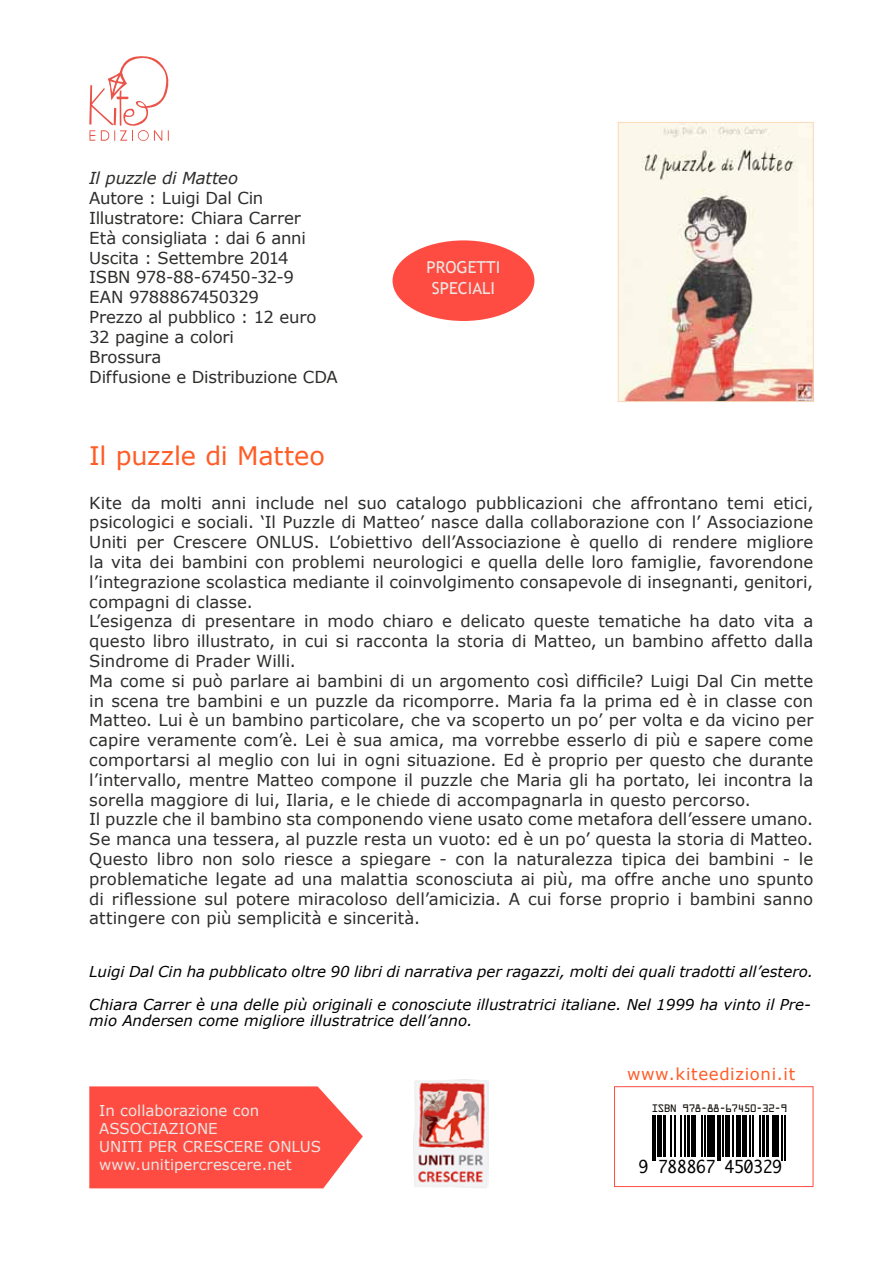
<style>
.page{position:relative;width:893px;height:1263px;background:#fff}
.page>*{position:absolute;margin:0;border:0;box-sizing:border-box;transform-origin:0 0}
.t1{font:25.5px "Verdana";letter-spacing:-.005em;color:#ff5c26}
.t2{font:17.1px "Monaco";color:#000;scale:.93 1}
.t3{font:16.5px/19.8px "Verdana";color:#2d2d2c}
.t4{font:16.5px "Verdana";letter-spacing:.04em;color:#ff5c26}
.t5{font:italic 16.5px "Verdana";letter-spacing:-.015em;color:#2d2d2c}
.t6{font:16.5px/21px "Trebuchet MS";color:#eae7e4;text-align:center}
.t7{font:italic 15px/16.5px "Verdana";color:#000}
.t8{font:15px/18px "Verdana";color:#eae7e4}
.t9{font:9.75px "OCRA Std";letter-spacing:-.1em;color:#13110c}
</style>
<div class="page">
<div style="left:393px;top:240px;width:141px;height:81px;background:#ff4c42;border-radius:50%"></div>
<div style="left:614px;top:1086px;width:199px;height:101px;border:1px solid #ff4c42"></div>
<hr style="left:652px;top:1115px;width:1px;height:45px;background:#000">
<hr style="left:655px;top:1115px;width:1px;height:45px;background:#000">
<div style="left:657px;top:1115px;width:5px;height:41px;background:#000"></div>
<hr style="left:663px;top:1115px;width:3px;height:41px;background:#000">
<hr style="left:670px;top:1115px;width:2px;height:41px;background:#000">
<hr style="left:674px;top:1115px;width:2px;height:41px;background:#000">
<hr style="left:680px;top:1115px;width:1px;height:41px;background:#000">
<hr style="left:684px;top:1115px;width:2px;height:41px;background:#000">
<hr style="left:687px;top:1115px;width:3px;height:41px;background:#000">
<div style="left:691px;top:1115px;width:5px;height:41px;background:#000"></div>
<hr style="left:701px;top:1115px;width:2px;height:41px;background:#000">
<hr style="left:704px;top:1115px;width:1px;height:41px;background:#000">
<hr style="left:707px;top:1115px;width:4px;height:41px;background:#000">
<hr style="left:712px;top:1115px;width:3px;height:41px;background:#000">
<hr style="left:717px;top:1115px;width:1px;height:45px;background:#000">
<hr style="left:720px;top:1115px;width:1px;height:45px;background:#000">
<hr style="left:722px;top:1115px;width:2px;height:41px;background:#000">
<hr style="left:725px;top:1115px;width:4px;height:41px;background:#000">
<hr style="left:732px;top:1115px;width:2px;height:41px;background:#000">
<hr style="left:737px;top:1115px;width:4px;height:41px;background:#000">
<hr style="left:742px;top:1115px;width:4px;height:41px;background:#000">
<hr style="left:749px;top:1115px;width:2px;height:41px;background:#000">
<hr style="left:752px;top:1115px;width:1px;height:41px;background:#000">
<hr style="left:759px;top:1115px;width:2px;height:41px;background:#000">
<hr style="left:762px;top:1115px;width:3px;height:41px;background:#000">
<hr style="left:766px;top:1115px;width:3px;height:41px;background:#000">
<hr style="left:772px;top:1115px;width:4px;height:41px;background:#000">
<hr style="left:777px;top:1115px;width:2px;height:41px;background:#000">
<hr style="left:782px;top:1115px;width:1px;height:45px;background:#000">
<hr style="left:785px;top:1115px;width:1px;height:45px;background:#000">
<img style="left:620px;top:124px;width:191px;height:276px">
<div style="left:618px;top:122px;width:195px;height:280px;border:1px solid #fad9b9"></div>
<svg style="left:89px;top:56px;width:80px;height:85px"></svg>
<svg style="left:89px;top:1086px;width:274px;height:102px;background:#ff5a51"></svg>
<img style="left:414px;top:1079px;width:75px;height:109px">
<p class="t5" style="left:89px;top:168px;width:150px">Il puzzle di Matteo</p>
<p class="t3" style="left:89px;top:189px;width:250px">Autore : Luigi Dal Cin<br>Illustratore: Chiara Carrer<br>Età consigliata : dai 6 anni<br>Uscita : Settembre 2014<br>ISBN 978-88-67450-32-9<br>EAN 9788867450329<br>Prezzo al pubblico : 12 euro<br>32 pagine a colori<br>Brossura<br>Diffusione e Distribuzione CDA</p>
<p class="t6" style="left:427px;top:257px;width:75px">PROGETTI<br>SPECIALI</p>
<h1 class="t1" style="left:89px;top:440px;width:237px">Il puzzle di Matteo</h1>
<p class="t3" style="left:89px;top:493px;width:726px">Kite da molti anni include nel suo catalogo pubblicazioni che affrontano temi etici, psicologici e sociali. ‘Il Puzzle di Matteo’ nasce dalla collaborazione con l’ Associazione Uniti per Crescere ONLUS. L’obiettivo dell’Associazione è quello di rendere migliore la vita dei bambini con problemi neurologici e quella delle loro famiglie, favorendone l’integrazione scolastica mediante il coinvolgimento consapevole di insegnanti, genitori, compagni di classe.<br>L’esigenza di presentare in modo chiaro e delicato queste tematiche ha dato vita a questo libro illustrato, in cui si racconta la storia di Matteo, un bambino affetto dalla Sindrome di Prader Willi.<br>Ma come si può parlare ai bambini di un argomento così difficile? Luigi Dal Cin mette in scena tre bambini e un puzzle da ricomporre. Maria fa la prima ed è in classe con Matteo. Lui è un bambino particolare, che va scoperto un po’ per volta e da vicino per capire veramente com’è. Lei è sua amica, ma vorrebbe esserlo di più e sapere come comportarsi al meglio con lui in ogni situazione. Ed è proprio per questo che durante l’intervallo, mentre Matteo compone il puzzle che Maria gli ha portato, lei incontra la sorella maggiore di lui, Ilaria, e le chiede di accompagnarla in questo percorso.<br>Il puzzle che il bambino sta componendo viene usato come metafora dell’essere umano.<br>Se manca una tessera, al puzzle resta un vuoto: ed è un po’ questa la storia di Matteo.<br>Questo libro non solo riesce a spiegare - con la naturalezza tipica dei bambini - le problematiche legate ad una malattia sconosciuta ai più, ma offre anche uno spunto di riflessione sul potere miracoloso dell’amicizia. A cui forse proprio i bambini sanno attingere con più semplicità e sincerità.</p>
<p class="t7" style="left:89px;top:963px;width:725px">Luigi Dal Cin ha pubblicato oltre 90 libri di narrativa per ragazzi, molti dei quali tradotti all’estero.</p>
<p class="t7" style="left:89px;top:996px;width:723px">Chiara Carrer è una delle più originali e conosciute illustratrici italiane. Nel 1999 ha vinto il Pre&shy;mio Andersen come migliore illustratrice dell’anno.</p>
<p class="t8" style="left:99px;top:1102px;width:162px">In collaborazione con<br>Associa</p>
<p class="t8" style="left:99px;top:1120px;width:194px;text-indent:69px">zione<br>UNITI PER CRESCERE Onlus www.unitipercrescere.net</p>
<p class="t4" style="left:627px;top:1063px;width:170px">www.kiteedizioni.it</p>
<p class="t9" style="left:651px;top:1104px;width:137px">ISBN 978-88-67450-32-9</p>
<p class="t2" style="left:639px;top:1152px;width:155px">9 788867 450329</p>
</div>
